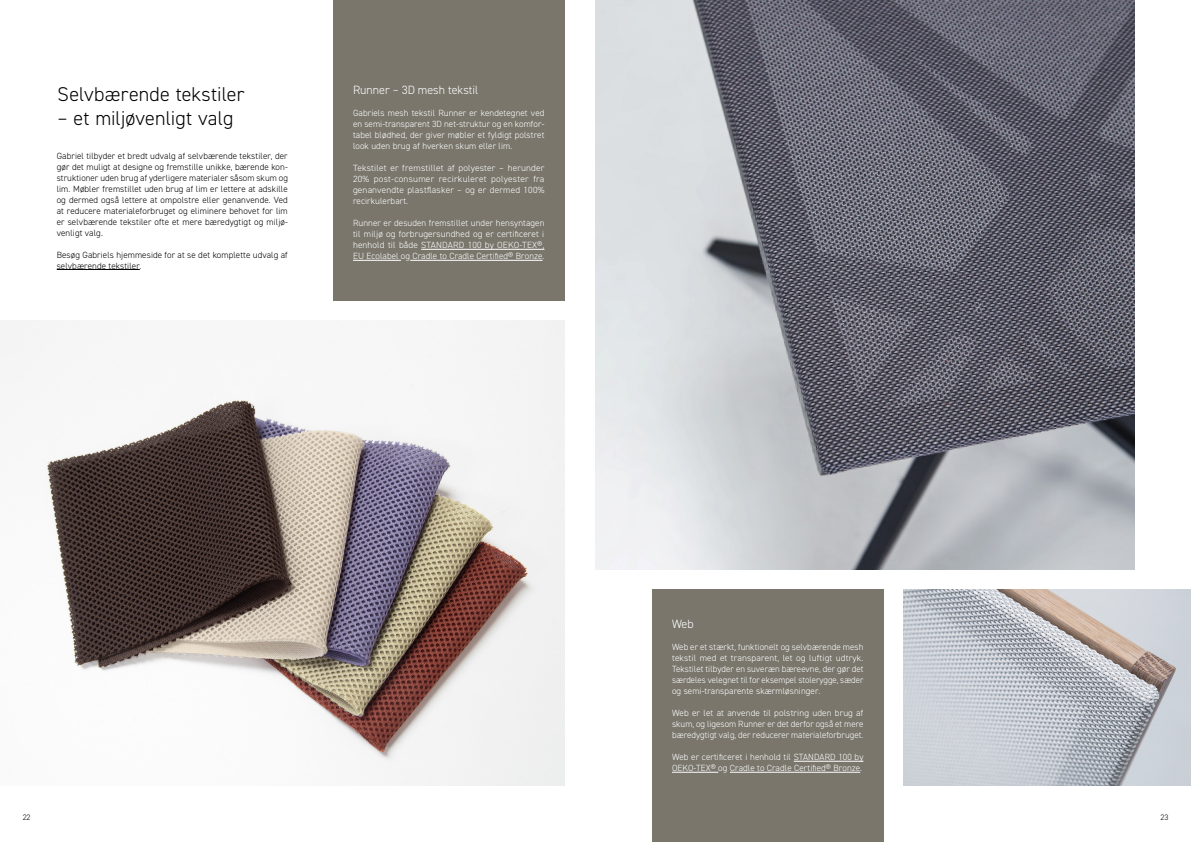
<style>
.page{position:relative;width:1191px;height:842px;background:#fff}
.page>*{position:absolute;margin:0;border:0;box-sizing:border-box;transform-origin:0 0}
.t1{font:300 20px "DIN2014";letter-spacing:.005em;color:#000}
.t2{font:300 12px "DIN2014";color:#fff}
.t3{font:300 9px/11px "DIN2014";letter-spacing:.01em;color:#fff;text-align:justify}
.t4{font:300 9px/11px "DIN2014";letter-spacing:.01em;color:#000;text-align:justify}
.t5{font:300 8px "DIN2014";color:#000}
</style>
<div class="page">
<hr style="left:57px;top:269px;width:83px;height:1px;background:#000">
<img style="left:595px;top:0;width:539px;height:570px">
<img style="left:0;top:320px;width:564px;height:465px">
<img style="left:903px;top:590px;width:288px;height:195px">
<div style="left:333px;top:0;width:231px;height:300px;background:#7a766c"></div>
<hr style="left:421px;top:249px;width:123px;height:1px;background:#fff">
<hr style="left:353px;top:260px;width:48px;height:1px;background:#fff">
<hr style="left:410px;top:260px;width:132px;height:1px;background:#fff">
<div style="left:652px;top:590px;width:231px;height:252px;background:#7a766c"></div>
<hr style="left:793px;top:761px;width:70px;height:1px;background:#fff">
<hr style="left:672px;top:772px;width:46px;height:1px;background:#fff">
<hr style="left:730px;top:772px;width:130px;height:1px;background:#fff">
<h1 class="t1" style="left:58px;top:82px;width:188px">Selvbærende tekstiler</h1>
<h1 class="t1" style="left:58px;top:106px;width:177px">– et miljøvenligt valg</h1>
<p class="t4" style="left:57px;top:150px;width:233px">Gabriel tilbyder et bredt udvalg af selvbærende tekstiler, der gør det muligt at designe og fremstille unikke, bærende kon&shy;struktioner uden brug af yderligere materialer såsom skum og lim. Møbler fremstillet uden brug af lim er lettere at adskille og dermed også lettere at ompolstre eller genanvende. Ved at reducere materialeforbruget og eliminere behovet for lim er selvbærende tekstiler ofte et mere bæredygtigt og miljø&shy;venligt valg.</p>
<p class="t4" style="left:57px;top:249px;width:233px">Besøg Gabriels hjemmeside for at se det komplette udvalg af selvbærende tekstiler.</p>
<h2 class="t2" style="left:353px;top:83px;width:127px">Runner – 3D mesh tekstil</h2>
<p class="t3" style="left:353px;top:108px;width:193px">Gabriels mesh tekstil Runner er kendetegnet ved en semi-transparent 3D net-struktur og en komfor&shy;tabel blødhed, der giver møbler et fyldigt polstret look uden brug af hverken skum eller lim.</p>
<p class="t3" style="left:353px;top:163px;width:193px">Tekstilet er fremstillet af polyester – herunder 20% post-consumer recirkuleret polyester fra genanvendte plastflasker – og er dermed 100% recirkulerbart.</p>
<p class="t3" style="left:353px;top:218px;width:193px">Runner er desuden fremstillet under hensyntagen til miljø og forbrugersundhed og er certificeret i henhold til både STANDARD 100 by OEKO-TEX®, EU Ecolabel og Cradle to Cradle Certified® Bronze.</p>
<h2 class="t2" style="left:672px;top:617px;width:23px">Web</h2>
<p class="t3" style="left:672px;top:642px;width:193px">Web er et stærkt, funktionelt og selvbærende mesh tekstil med et transparent, let og luftigt udtryk.<br>Tekstilet tilbyder en suveræn bæreevne, der gør det særdeles velegnet til for eksempel stolerygge, sæder og semi-transparente skærmløsninger.</p>
<p class="t3" style="left:672px;top:708px;width:193px">Web er let at anvende til polstring uden brug af skum, og ligesom Runner er det derfor også et mere bæredygtigt valg, der reducerer materialeforbruget.</p>
<p class="t3" style="left:672px;top:752px;width:193px">Web er certificeret i henhold til STANDARD 100 by<br>OEKO-TEX® og Cradle to Cradle Certified® Bronze.</p>
<p class="t5" style="left:23px;top:812px;width:9px">22</p>
<p class="t5" style="left:1160px;top:812px;width:9px">23</p>
</div>
